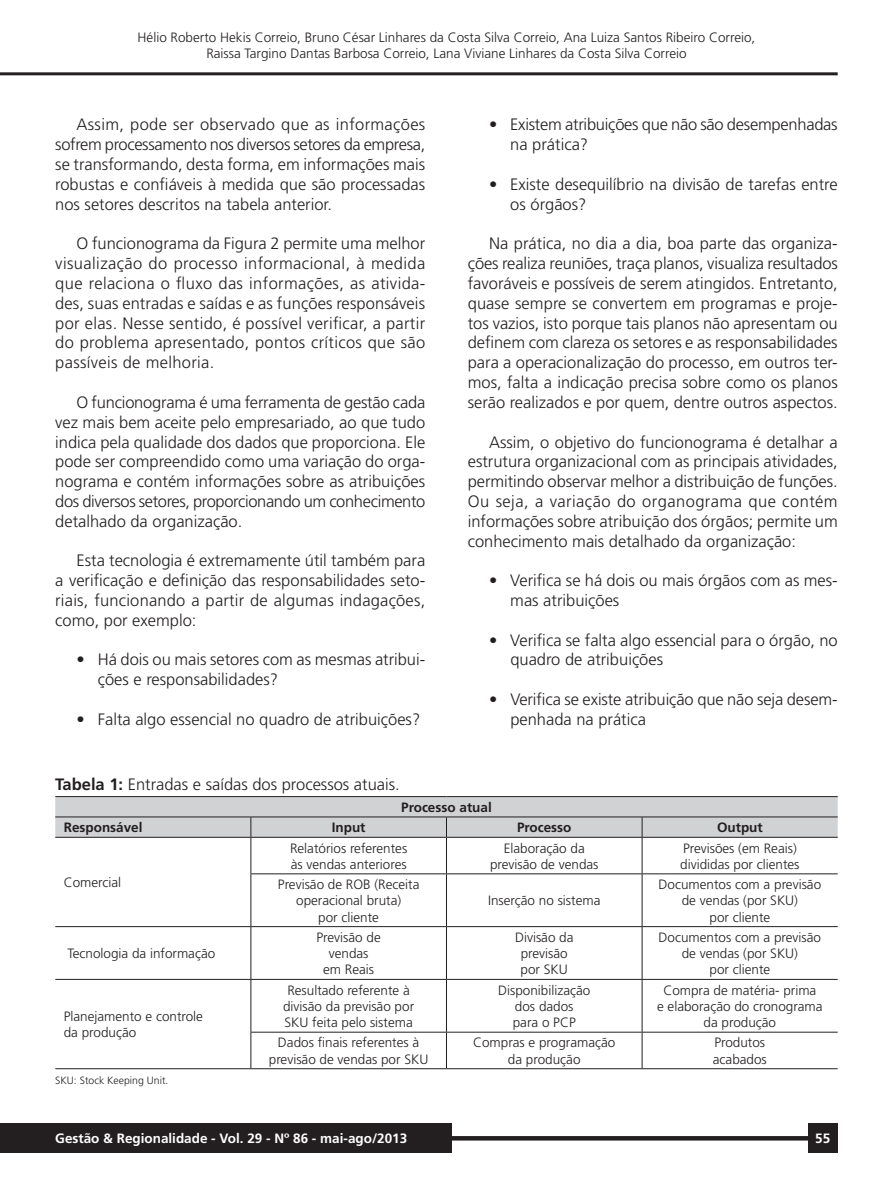
<style>
.page{position:relative;width:893px;height:1183px;background:#fff}
.page>*{position:absolute;margin:0;border:0;box-sizing:border-box;transform-origin:0 0}
.t1{font:300 16.5px/19.8px "Frutiger LT Std";color:#231f20;text-align:justify}
.t2{font:300 13.5px/16.2px "Frutiger LT Std";color:#231f20;text-align:center}
.t3{font:700 13.5px "Frutiger LT Std";color:#fff}
.t4{font:700 13.5px "Frutiger LT Std";color:#231f20}
.t5{font:300 10.5px "Frutiger LT Std";color:#231f20}
.s1{font-weight:700}
</style>
<div class="page">
<svg style="left:452px;top:1136px;width:356px;height:4px"></svg>
<div style="left:1px;top:1123px;width:451px;height:29px;background:#231f20"></div>
<svg style="left:0;top:1123px;width:1px;height:29px"></svg>
<div style="left:808px;top:1123px;width:30px;height:29px;background:#231f20"></div>
<hr style="left:0;top:72px;width:838px;height:3px;background:#231f20">
<svg style="left:55px;top:796px;width:783px;height:40px;background:#c8c8ca"></svg>
<hr style="left:55px;top:836px;width:196px;height:1px;background:#231f20">
<hr style="left:251px;top:836px;width:195px;height:1px;background:#231f20">
<hr style="left:250px;top:837px;width:1px;height:36px;background:#231f20">
<hr style="left:446px;top:836px;width:196px;height:1px;background:#231f20">
<hr style="left:446px;top:837px;width:1px;height:36px;background:#231f20">
<hr style="left:642px;top:836px;width:196px;height:1px;background:#231f20">
<hr style="left:642px;top:837px;width:1px;height:36px;background:#231f20">
<hr style="left:250px;top:873px;width:196px;height:1px;background:#231f20">
<hr style="left:250px;top:874px;width:1px;height:52px;background:#231f20">
<hr style="left:446px;top:873px;width:196px;height:1px;background:#231f20">
<hr style="left:446px;top:874px;width:1px;height:52px;background:#231f20">
<hr style="left:642px;top:873px;width:196px;height:1px;background:#231f20">
<hr style="left:642px;top:874px;width:1px;height:52px;background:#231f20">
<hr style="left:55px;top:926px;width:196px;height:1px;background:#231f20">
<hr style="left:251px;top:926px;width:195px;height:1px;background:#231f20">
<hr style="left:250px;top:926px;width:1px;height:52px;background:#231f20">
<hr style="left:446px;top:926px;width:196px;height:1px;background:#231f20">
<hr style="left:446px;top:926px;width:1px;height:52px;background:#231f20">
<hr style="left:642px;top:926px;width:196px;height:1px;background:#231f20">
<hr style="left:642px;top:926px;width:1px;height:52px;background:#231f20">
<hr style="left:55px;top:978px;width:196px;height:1px;background:#231f20">
<hr style="left:251px;top:978px;width:195px;height:1px;background:#231f20">
<hr style="left:250px;top:979px;width:1px;height:52px;background:#231f20">
<hr style="left:446px;top:978px;width:196px;height:1px;background:#231f20">
<hr style="left:446px;top:979px;width:1px;height:52px;background:#231f20">
<hr style="left:642px;top:978px;width:196px;height:1px;background:#231f20">
<hr style="left:642px;top:979px;width:1px;height:52px;background:#231f20">
<hr style="left:250px;top:1031px;width:196px;height:1px;background:#231f20">
<hr style="left:250px;top:1032px;width:1px;height:35px;background:#231f20">
<hr style="left:446px;top:1031px;width:196px;height:1px;background:#231f20">
<hr style="left:446px;top:1032px;width:1px;height:35px;background:#231f20">
<hr style="left:642px;top:1031px;width:196px;height:1px;background:#231f20">
<hr style="left:642px;top:1032px;width:1px;height:35px;background:#231f20">
<hr style="left:55px;top:1067px;width:196px;height:1px;background:#231f20">
<hr style="left:251px;top:1067px;width:195px;height:1px;background:#231f20">
<hr style="left:446px;top:1067px;width:196px;height:1px;background:#231f20">
<hr style="left:642px;top:1067px;width:196px;height:1px;background:#231f20">
<p class="t2" style="left:138px;top:29px;width:619px">Hélio Roberto Hekis Correio, Bruno César Linhares da Costa Silva Correio, Ana Luiza Santos Ribeiro Correio,<br>Raissa Targino Dantas Barbosa Correio, Lana Viviane Linhares da Costa Silva Correio</p>
<p class="t1" style="left:55px;top:115px;width:372px;text-indent:21px">Assim, pode ser observado que as informações sofrem processamento nos diversos setores da empresa, se transformando, desta forma, em informações mais robustas e confiáveis à medida que são processadas nos setores descritos na tabela anterior.</p>
<p class="t1" style="left:55px;top:234px;width:372px;text-indent:21px">O funcionograma da Figura 2 permite uma melhor visualização do processo informacional, à medida que relaciona o fluxo das informações, as ativida&shy;des, suas entradas e saídas e as funções responsáveis por elas. Nesse sentido, é possível verificar, a partir do problema apresentado, pontos críticos que são passíveis de melhoria.</p>
<p class="t1" style="left:55px;top:392px;width:372px;text-indent:21px">O funcionograma é uma ferramenta de gestão cada vez mais bem aceite pelo empresariado, ao que tudo indica pela qualidade dos dados que proporciona. Ele pode ser compreendido como uma variação do orga&shy;nograma e contém informações sobre as atribuições dos diversos setores, proporcionando um conhecimento detalhado da organização.</p>
<p class="t1" style="left:55px;top:551px;width:371px;text-indent:21px">Esta tecnologia é extremamente útil também para a verificação e definição das responsabilidades seto&shy;riais, funcionando a partir de algumas indagações, como, por exemplo:</p>
<p class="t1" style="left:98px;top:650px;width:329px;text-indent:-21px">• Há dois ou mais setores com as mesmas atribui&shy;ções e responsabilidades?</p>
<p class="t1" style="left:77px;top:709px;width:345px">• Falta algo essencial no quadro de atribuições?</p>
<p class="t1" style="left:55px;top:774px;width:346px"><span class="s1">Tabela 1:</span> Entradas e saídas dos processos atuais.</p>
<p class="t1" style="left:510px;top:115px;width:329px;text-indent:-21px">• Existem atribuições que não são desempenhadas na prática?</p>
<p class="t1" style="left:510px;top:174px;width:329px;text-indent:-21px">• Existe desequilíbrio na divisão de tarefas entre os órgãos?</p>
<p class="t1" style="left:468px;top:234px;width:372px;text-indent:21px">Na prática, no dia a dia, boa parte das organiza&shy;ções realiza reuniões, traça planos, visualiza resultados favoráveis e possíveis de serem atingidos. Entretanto, quase sempre se convertem em programas e proje&shy;tos vazios, isto porque tais planos não apresentam ou definem com clareza os setores e as responsabilidades para a operacionalização do processo, em outros ter&shy;mos, falta a indicação precisa sobre como os planos serão realizados e por quem, dentre outros aspectos.</p>
<p class="t1" style="left:468px;top:432px;width:372px;text-indent:21px">Assim, o objetivo do funcionograma é detalhar a estrutura organizacional com as principais atividades, permitindo observar melhor a distribuição de funções.<br>Ou seja, a variação do organograma que contém informações sobre atribuição dos órgãos; permite um conhecimento mais detalhado da organização:</p>
<p class="t1" style="left:510px;top:570px;width:329px;text-indent:-21px">• Verifica se há dois ou mais órgãos com as mes&shy;mas atribuições</p>
<p class="t1" style="left:510px;top:630px;width:329px;text-indent:-21px">• Verifica se falta algo essencial para o órgão, no quadro de atribuições</p>
<p class="t1" style="left:510px;top:689px;width:329px;text-indent:-21px">• Verifica se existe atribuição que não seja desem&shy;penhada na prática</p>
<p class="t4" style="left:401px;top:799px;width:92px">Processo atual</p>
<p class="t4" style="left:64px;top:819px;width:80px">Responsável</p>
<p class="t4" style="left:332px;top:819px;width:35px">Input</p>
<p class="t4" style="left:517px;top:819px;width:56px">Processo</p>
<p class="t4" style="left:717px;top:819px;width:47px">Output</p>
<p class="t2" style="left:64px;top:874px;width:59px">Comercial</p>
<p class="t2" style="left:68px;top:945px;width:149px">Tecnologia da informação</p>
<p class="t2" style="left:64px;top:1008px;width:141px;text-align:left">Planejamento e controle da produção</p>
<p class="t5" style="left:55px;top:1073px;width:115px">SKU: Stock Keeping Unit.</p>
<p class="t2" style="left:290px;top:839px;width:119px;text-align:left">Relatórios referentes às vendas anteriores</p>
<p class="t2" style="left:490px;top:839px;width:110px">Elaboração da previsão de vendas</p>
<p class="t2" style="left:680px;top:839px;width:121px;text-align:left">Previsões (em Reais) divididas por clientes</p>
<p class="t2" style="left:278px;top:876px;width:143px">Previsão de ROB (Receita operacional bruta)<br>por cliente</p>
<p class="t2" style="left:659px;top:876px;width:164px">Documentos com a previsão de vendas (por SKU)<br>por cliente</p>
<p class="t2" style="left:488px;top:892px;width:114px">Inserção no sistema</p>
<p class="t2" style="left:317px;top:929px;width:66px">Previsão de vendas<br>em Reais</p>
<p class="t2" style="left:515px;top:929px;width:60px">Divisão da previsão por SKU</p>
<p class="t2" style="left:659px;top:929px;width:164px">Documentos com a previsão de vendas (por SKU)<br>por cliente</p>
<p class="t2" style="left:283px;top:981px;width:133px">Resultado referente à divisão da previsão por<br>SKU feita pelo sistema</p>
<p class="t2" style="left:498px;top:981px;width:94px">Disponibilização dos dados<br>para o PCP</p>
<p class="t2" style="left:657px;top:981px;width:167px">Compra de matéria- prima<br>e elaboração do cronograma da produção</p>
<p class="t2" style="left:269px;top:1034px;width:161px">Dados finais referentes à previsão de vendas por SKU</p>
<p class="t2" style="left:473px;top:1034px;width:144px">Compras e programação da produção</p>
<p class="t2" style="left:713px;top:1034px;width:56px;text-align:left">Produtos acabados</p>
<p class="t3" style="left:55px;top:1129px;width:353px">Gestão &amp; Regionalidade - Vol. 29 - Nº 86 - mai-ago/2013</p>
<p class="t3" style="left:815px;top:1130px;width:17px">55</p>
</div>
